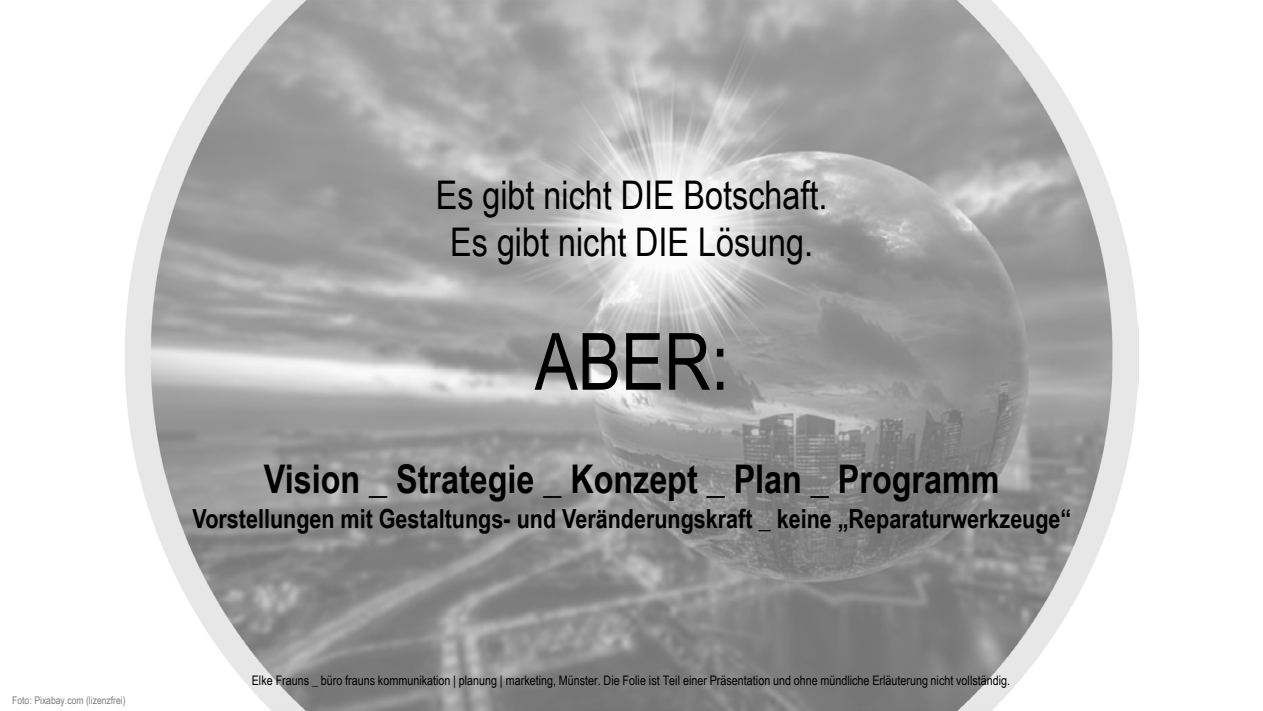
<style>
.page{position:relative;width:1263px;height:711px;background:#fff}
.page>*{position:absolute;margin:0;border:0;box-sizing:border-box;transform-origin:0 0}
.t1{font:78.9px "Arial Narrow";color:#000}
.t2{font:39.45px "Arial Narrow";color:#000}
.t3{font:700 39.45px "Arial Narrow";color:#000}
.t4{font:700 26.25px "Arial Narrow";color:#000}
.t5{font:13.2px "Arial Narrow";color:#000}
.t6{font:10.5px "Arial Narrow";color:#7e7e7e}
</style>
<div class="page">
<img style="left:125px;top:0;width:1013px;height:710px">
<p class="t6" style="left:12px;top:691px;width:115px">Foto: Pixabay.com (lizenzfrei)</p>
<p class="t2" style="left:436px;top:166px;width:393px">Es gibt nicht DIE Botschaft.</p>
<p class="t2" style="left:450px;top:213px;width:364px">Es gibt nicht DIE Lösung.</p>
<p class="t1" style="left:535px;top:304px;width:196px">ABER:</p>
<p class="t3" style="left:264px;top:449px;width:737px">Vision _ Strategie _ Konzept _ Plan _ Programm</p>
<p class="t4" style="left:193px;top:498px;width:880px">Vorstellungen mit Gestaltungs- und Veränderungskraft _ keine „Reparaturwerkzeuge“</p>
<p class="t5" style="left:252px;top:670px;width:760px">Elke Frauns _ büro frauns kommunikation | planung | marketing, Münster. Die Folie ist Teil einer Präsentation und ohne mündliche Erläuterung nicht vollständig.</p>
</div>
